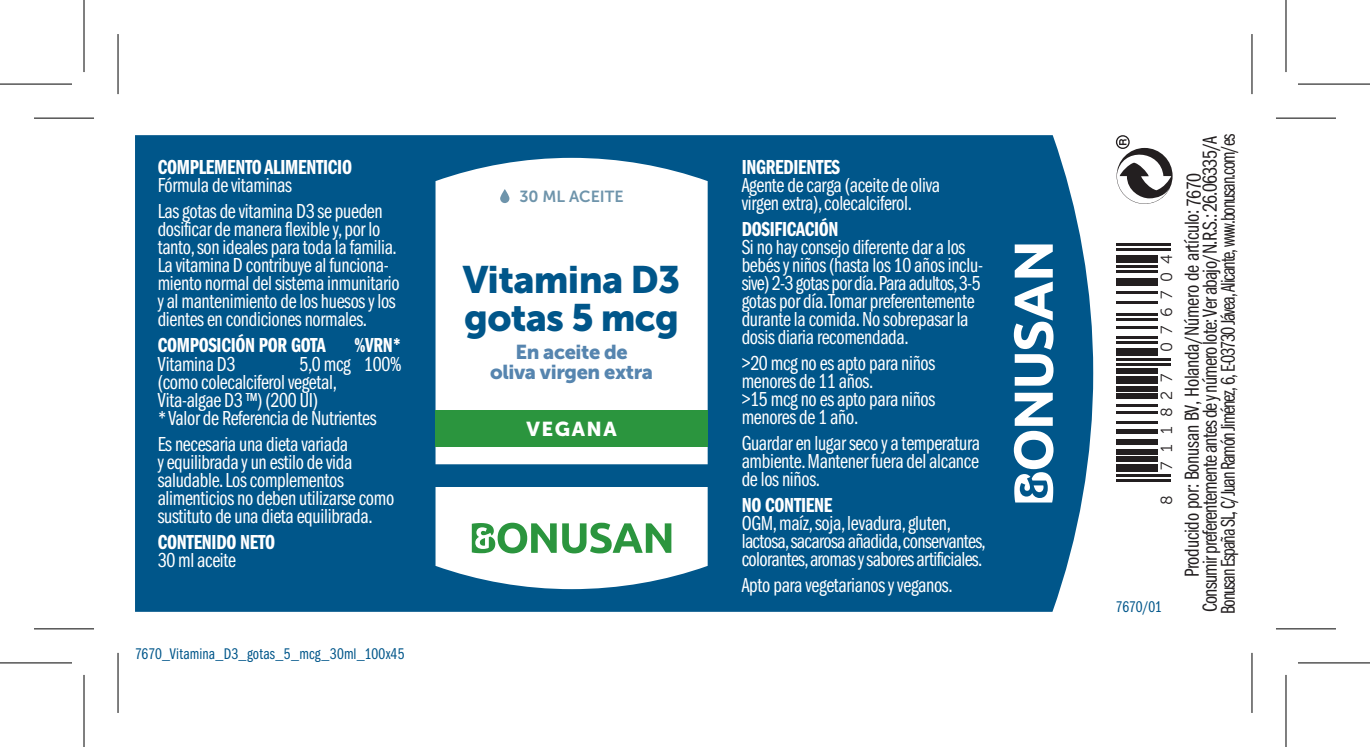
<style>
.page{position:relative;width:1370px;height:747px;background:#fff}
.page>*{position:absolute;margin:0;border:0;box-sizing:border-box;transform-origin:0 0}
.t1{font:38px/38px "Museo Sans 900";letter-spacing:-.02em;color:#00568a}
.t2{font:20.8px/18px "Franklin Gothic Book Cmpr";letter-spacing:-.015em;color:#fff}
.t3{font:20.8px/18px "Franklin Gothic Book Cmpr";letter-spacing:-.035em;color:#231f20;text-align:center}
.t4{font:20.8px "Franklin Gothic Demi Cmpr";letter-spacing:-.015em;color:#fff}
.t5{font:20.4px "Franklin Gothic Book Cmpr";letter-spacing:-.06em;color:#231f20;scale:.93 1}
.t6{font:20px/20px "Museo Sans 900";letter-spacing:-.02em;color:#5685af;text-align:center}
.t7{font:20px "Museo Sans 900";letter-spacing:.075em;color:#fff}
.t8{font:16px "Franklin Gothic Book Cmpr";letter-spacing:.005em;color:#00568a}
.t9{font:16px "Museo Sans 300";letter-spacing:.535em;color:#231f20}
.t10{font:16px "Museo Sans 700";color:#6e94ab}
.s1{color:#fff}
</style>
<div class="page">
<div style="left:135px;top:135px;width:958px;height:476px;background:#00568a"></div>
<svg style="left:1014px;top:244px;width:39px;height:141px"></svg>
<svg style="left:1014px;top:392px;width:39px;height:110px"></svg>
<svg style="left:435px;top:158px;width:273px;height:306px"></svg>
<svg style="left:435px;top:487px;width:273px;height:102px"></svg>
<svg style="left:1116px;top:135px;width:57px;height:69px"></svg>
<hr style="left:1116px;top:479px;width:54px;height:2px;background:#231f20">
<hr style="left:1116px;top:474px;width:54px;height:2px;background:#231f20">
<div style="left:1116px;top:464px;width:42px;height:7px;background:#231f20"></div>
<div style="left:1116px;top:456px;width:42px;height:5px;background:#231f20"></div>
<div style="left:1116px;top:449px;width:42px;height:5px;background:#231f20"></div>
<div style="left:1116px;top:439px;width:42px;height:5px;background:#231f20"></div>
<hr style="left:1116px;top:429px;width:42px;height:4px;background:#231f20">
<hr style="left:1116px;top:421px;width:42px;height:2px;background:#231f20">
<hr style="left:1116px;top:411px;width:42px;height:2px;background:#231f20">
<hr style="left:1116px;top:403px;width:42px;height:3px;background:#231f20">
<div style="left:1116px;top:393px;width:42px;height:6px;background:#231f20"></div>
<div style="left:1116px;top:386px;width:42px;height:5px;background:#231f20"></div>
<div style="left:1116px;top:376px;width:42px;height:8px;background:#231f20"></div>
<div style="left:1116px;top:368px;width:42px;height:6px;background:#231f20"></div>
<hr style="left:1116px;top:363px;width:54px;height:3px;background:#231f20">
<hr style="left:1116px;top:358px;width:54px;height:3px;background:#231f20">
<div style="left:1116px;top:348px;width:42px;height:8px;background:#231f20"></div>
<hr style="left:1116px;top:341px;width:42px;height:2px;background:#231f20">
<hr style="left:1116px;top:336px;width:42px;height:2px;background:#231f20">
<hr style="left:1116px;top:326px;width:42px;height:2px;background:#231f20">
<hr style="left:1116px;top:318px;width:42px;height:3px;background:#231f20">
<hr style="left:1116px;top:313px;width:42px;height:3px;background:#231f20">
<hr style="left:1116px;top:301px;width:42px;height:2px;background:#231f20">
<hr style="left:1116px;top:291px;width:42px;height:2px;background:#231f20">
<div style="left:1116px;top:278px;width:42px;height:8px;background:#231f20"></div>
<hr style="left:1116px;top:270px;width:42px;height:3px;background:#231f20">
<hr style="left:1116px;top:265px;width:42px;height:3px;background:#231f20">
<div style="left:1116px;top:255px;width:42px;height:8px;background:#231f20"></div>
<hr style="left:1116px;top:248px;width:54px;height:2px;background:#231f20">
<hr style="left:1116px;top:243px;width:54px;height:2px;background:#231f20">
<div style="left:435px;top:410px;width:273px;height:37px;background:#2b953e"></div>
<svg style="left:500px;top:189px;width:9px;height:14px"></svg>
<svg style="left:34px;top:629px;width:60px;height:1px"></svg>
<svg style="left:1276px;top:629px;width:60px;height:1px"></svg>
<hr style="left:34px;top:117px;width:60px;height:2px;background:#000">
<hr style="left:1276px;top:117px;width:60px;height:2px;background:#000">
<hr style="left:34px;top:628px;width:60px;height:1px;background:#000">
<hr style="left:1276px;top:628px;width:60px;height:1px;background:#000">
<hr style="left:117px;top:34px;width:2px;height:60px;background:#000">
<hr style="left:117px;top:652px;width:2px;height:60px;background:#000">
<hr style="left:1251px;top:34px;width:2px;height:60px;background:#000">
<hr style="left:1251px;top:652px;width:2px;height:60px;background:#000">
<svg style="left:0;top:663px;width:72px;height:1px"></svg>
<svg style="left:1298px;top:663px;width:72px;height:1px"></svg>
<hr style="left:0;top:83px;width:72px;height:2px;background:#000">
<hr style="left:1298px;top:83px;width:72px;height:2px;background:#000">
<hr style="left:0;top:662px;width:72px;height:1px;background:#000">
<hr style="left:1298px;top:662px;width:72px;height:1px;background:#000">
<hr style="left:83px;top:0;width:2px;height:72px;background:#000">
<hr style="left:83px;top:674px;width:2px;height:72px;background:#000">
<hr style="left:1285px;top:0;width:2px;height:72px;background:#000">
<hr style="left:1285px;top:674px;width:2px;height:72px;background:#000">
<p class="t4" style="left:158px;top:155px;width:196px">COMPLEMENTO ALIMENTICIO</p>
<p class="t2" style="left:158px;top:172px;width:227px;line-height:26px">Fórmula de vitaminas<br>Las gotas de vitamina D3 se pueden</p>
<p class="t2" style="left:158px;top:220px;width:243px">dosificar de manera flexible y, por lo tanto, son ideales para toda la familia.<br>La vitamina D contribuye al funciona&shy;miento normal del sistema inmunitario y al mantenimiento de los huesos y los dientes en condiciones normales.</p>
<p class="t4" style="left:158px;top:333px;width:170px">COMPOSICIÓN POR GOTA</p>
<p class="t4" style="left:354px;top:333px;width:49px">%VRN*</p>
<p class="t2" style="left:158px;top:355px;width:79px">Vitamina D3</p>
<p class="t2" style="left:158px;top:355px;width:245px;text-indent:142px">5,0 mcg 100% (como colecalciferol vegetal,<br>Vita-algae D3 ™) (200 UI)<br>* Valor de Referencia de Nutrientes</p>
<p class="t2" style="left:158px;top:435px;width:238px">Es necesaria una dieta variada<br>y equilibrada y un estilo de vida saludable. Los complementos alimenticios no deben utilizarse como sustituto de una dieta equilibrada.</p>
<p class="t4" style="left:158px;top:530px;width:119px">CONTENIDO NETO</p>
<p class="t2" style="left:158px;top:551px;width:80px">30 ml aceite</p>
<p class="t8" style="left:135px;top:644px;width:271px">7670_Vitamina_D3_gotas_5_mcg_30ml_100x45</p>
<p class="t10" style="left:519px;top:188px;width:106px">30 ML ACEITE</p>
<h1 class="t1" style="left:463px;top:261px;width:219px">Vitamina D3 gotas 5 mcg</h1>
<p class="t6" style="left:490px;top:341px;width:164px">En aceite de oliva virgen extra</p>
<p class="t7" style="left:527px;top:418px;width:92px">VEGANA</p>
<p class="t4" style="left:742px;top:155px;width:100px">INGREDIENTES</p>
<p class="t2" style="left:742px;top:176px;width:200px">Agente de carga (aceite de oliva virgen extra), colecalciferol.</p>
<p class="t4" style="left:742px;top:217px;width:98px">DOSIFICACIÓN</p>
<p class="t2" style="left:742px;top:238px;width:243px">Si no hay consejo diferente dar a los bebés y niños (hasta los 10 años inclu&shy;sive) 2-3 gotas por día. Para adultos, 3-5 gotas por día. Tomar preferentemente durante la comida. No sobrepasar la dosis diaria recomendada.</p>
<p class="t2" style="left:742px;top:354px;width:195px">&gt;20 mcg no es apto para niños menores de 11 años.<br>&gt;15 mcg no es apto para niños menores de 1 año.</p>
<p class="t2" style="left:742px;top:434px;width:240px;text-align:justify">Guardar en lugar seco y a temperatura ambiente. Mantener fuera del alcance de los niños.</p>
<p class="t4" style="left:742px;top:493px;width:92px">NO CONTIENE</p>
<p class="t2" style="left:742px;top:514px;width:246px">OGM, maíz, soja, levadura, gluten, lactosa,sacarosa añadida, conservantes, colorantes, aromas y sabores artificiales.</p>
<p class="t2" style="left:742px;top:576px;width:213px">Apto para vegetarianos y veganos.</p>
<p class="t9" style="left:1158px;top:352px;width:99px;rotate:-90deg">076704</p>
<p class="t9" style="left:1158px;top:469px;width:98px;rotate:-90deg">711827</p>
<p class="t9" style="left:1158px;top:504px;width:11px;rotate:-90deg">8</p>
<p class="t8" style="left:1116px;top:597px;width:48px">7670/01</p>
<p class="t3" style="left:1183px;top:611px;width:477px;rotate:-90deg">Producido por: Bonusan BV, Holanda/Número de artículo: <span class="s1">000<br></span>Consumir preferentemente antes de y número lote: Ver abajo/N.R.S.: 26.06335/A</p>
<p class="t5" style="left:1217px;top:613px;width:517px;rotate:-90deg">Bonusan España SL, C/Juan Ramón Jiménez, 6, E-03730 Jávea, Alicante, www.bonusan.com/es</p>
<p class="t3" style="left:1185px;top:207px;width:36px;rotate:-90deg">7670</p>
</div>
